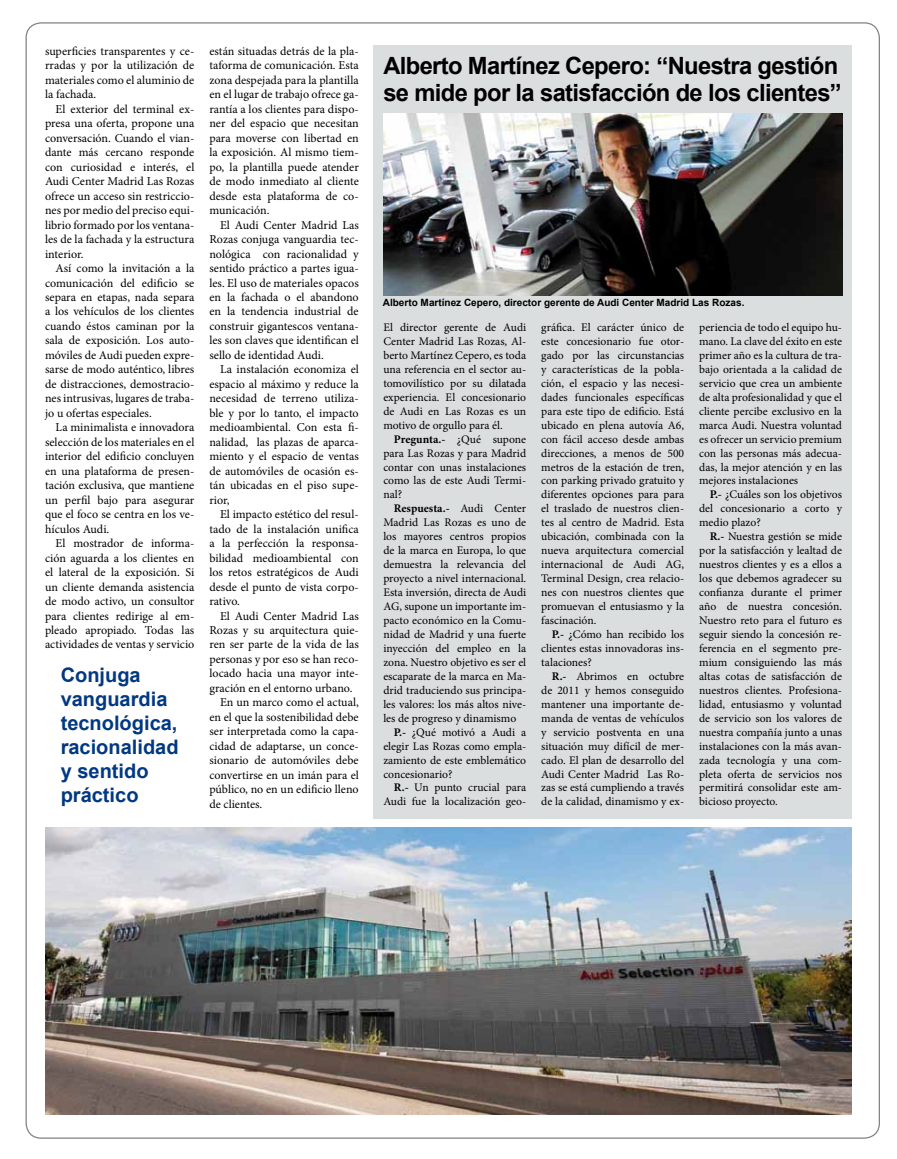
<style>
.page{position:relative;width:897px;height:1159px;background:#fff}
.page>*{position:absolute;margin:0;border:0;box-sizing:border-box;transform-origin:0 0}
.t1{font:700 23.75px/27.5px "Arial";letter-spacing:-.025em;color:#000}
.t2{font:700 20px/24px "Arial";color:#003882}
.t3{font:12px/14.5px "Minion Pro";color:#000;text-align:justify}
.t4{font:11.62px/14px "Minion Pro";color:#000;text-align:justify}
.t5{font:700 11.62px "Minion Pro";color:#000}
.t6{font:700 10px "Arial";color:#000}
.s1{font-weight:700}
.s2{font-weight:400}
</style>
<div class="page">
<img style="left:45px;top:828px;width:806px;height:286px">
<div style="left:373px;top:45px;width:478px;height:774px;background:#dbdede"></div>
<img style="left:383px;top:114px;width:459px;height:181px">
<p class="t3" style="left:45px;top:44px;width:151px">superficies transparentes y ce&shy;rradas y por la utilización de materiales como el aluminio de la fachada.</p>
<p class="t3" style="left:45px;top:102px;width:151px;text-indent:11px">El exterior del terminal ex&shy;presa una oferta, propone una conversación. Cuando el vian&shy;dante más cercano responde con curiosidad e interés, el Audi Center Madrid Las Rozas ofrece un acceso sin restriccio&shy;nes por medio del preciso equi&shy;librio formado por los ventana&shy;les de la fachada y la estructura interior.</p>
<p class="t3" style="left:45px;top:261px;width:151px;text-indent:11px">Así como la invitación a la comunicación del edificio se separa en etapas, nada separa a los vehículos de los clientes cuando éstos caminan por la sala de exposición. Los auto&shy;móviles de Audi pueden expre&shy;sarse de modo auténtico, libres de distracciones, demostracio&shy;nes intrusivas, lugares de traba&shy;jo u ofertas especiales.</p>
<p class="t3" style="left:45px;top:420px;width:151px;text-indent:11px">La minimalista e innovadora selección de los materiales en el interior del edificio concluyen en una plataforma de presen&shy;tación exclusiva, que mantiene un perfil bajo para asegurar que el foco se centra en los ve&shy;hículos Audi.</p>
<p class="t3" style="left:45px;top:536px;width:151px;text-indent:11px">El mostrador de informa&shy;ción aguarda a los clientes en el lateral de la exposición. Si un cliente demanda asistencia de modo activo, un consultor para clientes redirige al em&shy;pleado apropiado. Todas las actividades de ventas y servicio</p>
<h2 class="t2" style="left:61px;top:663px;width:119px">Conjuga vanguardia tecnológica, racionalidad y sentido práctico</h2>
<p class="t3" style="left:209px;top:44px;width:151px">están situadas detrás de la pla&shy;taforma de comunicación. Esta zona despejada para la plantilla en el lugar de trabajo ofrece ga&shy;rantía a los clientes para dispo&shy;ner del espacio que necesitan para moverse con libertad en la exposición. Al mismo tiem&shy;po, la plantilla puede atender de modo inmediato al cliente desde esta plataforma de co&shy;municación.</p>
<p class="t3" style="left:209px;top:218px;width:151px;text-indent:11px">El Audi Center Madrid Las Rozas conjuga vanguardia tec&shy;nológica con racionalidad y sentido práctico a partes igua&shy;les. El uso de materiales opacos en la fachada o el abandono en la tendencia industrial de construir gigantescos ventana&shy;les son claves que identifican el sello de identidad Audi.</p>
<p class="t3" style="left:209px;top:362px;width:151px;text-indent:11px">La instalación economiza el espacio al máximo y reduce la necesidad de terreno utiliza&shy;ble y por lo tanto, el impacto medioambiental. Con esta fi&shy;nalidad, las plazas de aparca&shy;miento y el espacio de ventas de automóviles de ocasión es&shy;tán ubicadas en el piso supe&shy;rior,</p>
<p class="t3" style="left:209px;top:507px;width:151px;text-indent:11px">El impacto estético del resul&shy;tado de la instalación unifica a la perfección la responsa&shy;bilidad medioambiental con los retos estratégicos de Audi desde el punto de vista corpo&shy;rativo.</p>
<p class="t3" style="left:220px;top:608px;width:140px">El Audi Center Madrid Las</p>
<p class="t3" style="left:209px;top:623px;width:151px">Rozas y su arquitectura quie-</p>
<p class="t3" style="left:209px;top:637px;width:151px">ren ser parte de la vida de las</p>
<p class="t3" style="left:209px;top:652px;width:151px">personas y por eso se han reco-</p>
<p class="t3" style="left:209px;top:666px;width:151px">locado hacia una mayor inte-</p>
<p class="t3" style="left:209px;top:681px;width:144px">gración en el entorno urbano.</p>
<p class="t3" style="left:220px;top:695px;width:140px">En un marco como el actual,</p>
<p class="t3" style="left:209px;top:710px;width:151px">en el que la sostenibilidad debe</p>
<p class="t3" style="left:209px;top:724px;width:151px">ser interpretada como la capa-</p>
<p class="t3" style="left:209px;top:739px;width:151px">cidad de adaptarse, un conce-</p>
<p class="t3" style="left:209px;top:753px;width:151px">sionario de automóviles debe</p>
<p class="t3" style="left:209px;top:768px;width:151px">convertirse en un imán para el</p>
<p class="t3" style="left:209px;top:782px;width:151px">público, no en un edificio lleno</p>
<p class="t3" style="left:209px;top:797px;width:54px">de clientes.</p>
<h1 class="t1" style="left:383px;top:52px;width:460px">Alberto Martínez Cepero: “Nuestra gestión se mide por la satisfacción de los clientes”</h1>
<p class="t6" style="left:383px;top:296px;width:363px">Alberto Martínez Cepero, director gerente de Audi Center Madrid Las Rozas.</p>
<p class="t4" style="left:383px;top:320px;width:144px">El director gerente de Audi Center Madrid Las Rozas, Al&shy;berto Martínez Cepero, es toda una referencia en el sector au&shy;tomovilístico por su dilatada experiencia. El concesionario de Audi en Las Rozas es un motivo de orgullo para él.</p>
<p class="t4" style="left:383px;top:432px;width:144px;text-indent:11px"><span class="s1">Pregunta.-</span> ¿Qué supone para Las Rozas y para Madrid contar con unas instalaciones como las de este Audi Termi&shy;nal?</p>
<p class="t5" style="left:394px;top:500px;width:134px">Respuesta.- <span class="s2">Audi Center</span></p>
<p class="t4" style="left:383px;top:516px;width:144px">Madrid Las Rozas es uno de</p>
<p class="t4" style="left:383px;top:529px;width:144px">los mayores centros propios</p>
<p class="t4" style="left:383px;top:543px;width:144px">de la marca en Europa, lo que</p>
<p class="t4" style="left:383px;top:557px;width:144px">demuestra la relevancia del</p>
<p class="t4" style="left:383px;top:571px;width:144px">proyecto a nivel internacional.</p>
<p class="t4" style="left:383px;top:585px;width:144px">Esta inversión, directa de Audi</p>
<p class="t4" style="left:383px;top:599px;width:144px">AG, supone un importante im-</p>
<p class="t4" style="left:383px;top:613px;width:144px">pacto económico en la Comu-</p>
<p class="t4" style="left:383px;top:627px;width:144px">nidad de Madrid y una fuerte</p>
<p class="t4" style="left:383px;top:641px;width:144px">inyección del empleo en la</p>
<p class="t4" style="left:383px;top:655px;width:144px">zona. Nuestro objetivo es ser el</p>
<p class="t4" style="left:383px;top:669px;width:144px">escaparate de la marca en Ma-</p>
<p class="t4" style="left:383px;top:683px;width:144px">drid traduciendo sus principa-</p>
<p class="t4" style="left:383px;top:697px;width:144px">les valores: los más altos nive-</p>
<p class="t4" style="left:383px;top:711px;width:134px">les de progreso y dinamismo</p>
<p class="t4" style="left:394px;top:725px;width:134px"><span class="s1">P.-</span> ¿Qué motivó a Audi a</p>
<p class="t4" style="left:383px;top:739px;width:144px">elegir Las Rozas como empla-</p>
<p class="t4" style="left:383px;top:753px;width:144px">zamiento de este emblemático</p>
<p class="t4" style="left:383px;top:767px;width:71px">concesionario?</p>
<p class="t4" style="left:394px;top:781px;width:134px"><span class="s1">R.-</span> Un punto crucial para</p>
<p class="t4" style="left:383px;top:795px;width:144px">Audi fue la localización geo-</p>
<p class="t4" style="left:541px;top:320px;width:144px">gráfica. El carácter único de este concesionario fue otor&shy;gado por las circunstancias y características de la pobla&shy;ción, el espacio y las necesi&shy;dades funcionales específicas para este tipo de edificio. Está ubicado en plena autovía A6, con fácil acceso desde ambas direcciones, a menos de 500 metros de la estación de tren, con parking privado gratuito y diferentes opciones para para el traslado de nuestros clien&shy;tes al centro de Madrid. Esta ubicación, combinada con la nueva arquitectura comercial internacional de Audi AG, Terminal Design, crea relacio&shy;nes con nuestros clientes que promuevan el entusiasmo y la fascinación.</p>
<p class="t4" style="left:541px;top:627px;width:144px;text-indent:11px"><span class="s1">P.-</span> ¿Cómo han recibido los clientes estas innovadoras ins&shy;talaciones?</p>
<p class="t4" style="left:541px;top:669px;width:144px;text-indent:11px"><span class="s1">R.-</span> Abrimos en octubre de 2011 y hemos conseguido mantener una importante de&shy;manda de ventas de vehículos y servicio postventa en una situación muy difícil de mer&shy;cado. El plan de desarrollo del Audi Center Madrid Las Ro&shy;zas se está cumpliendo a través de la calidad, dinamismo y ex-</p>
<p class="t4" style="left:699px;top:320px;width:144px">periencia de todo el equipo hu&shy;mano. La clave del éxito en este primer año es la cultura de tra&shy;bajo orientada a la calidad de servicio que crea un ambiente de alta profesionalidad y que el cliente percibe exclusivo en la marca Audi. Nuestra voluntad es ofrecer un servicio premium con las personas más adecua&shy;das, la mejor atención y en las mejores instalaciones</p>
<p class="t4" style="left:699px;top:488px;width:144px;text-indent:11px"><span class="s1">P.-</span> ¿Cuáles son los objetivos del concesionario a corto y medio plazo?</p>
<p class="t4" style="left:699px;top:529px;width:144px;text-indent:11px"><span class="s1">R.-</span> Nuestra gestión se mide por la satisfacción y lealtad de nuestros clientes y es a ellos a los que debemos agradecer su confianza durante el primer año de nuestra concesión.<br>Nuestro reto para el futuro es seguir siendo la concesión re&shy;ferencia en el segmento pre&shy;mium consiguiendo las más altas cotas de satisfacción de nuestros clientes. Profesiona&shy;lidad, entusiasmo y voluntad de servicio son los valores de nuestra compañía junto a unas instalaciones con la más avan&shy;zada tecnología y una com&shy;pleta oferta de servicios nos permitirá consolidar este am&shy;bicioso proyecto.</p>
</div>
